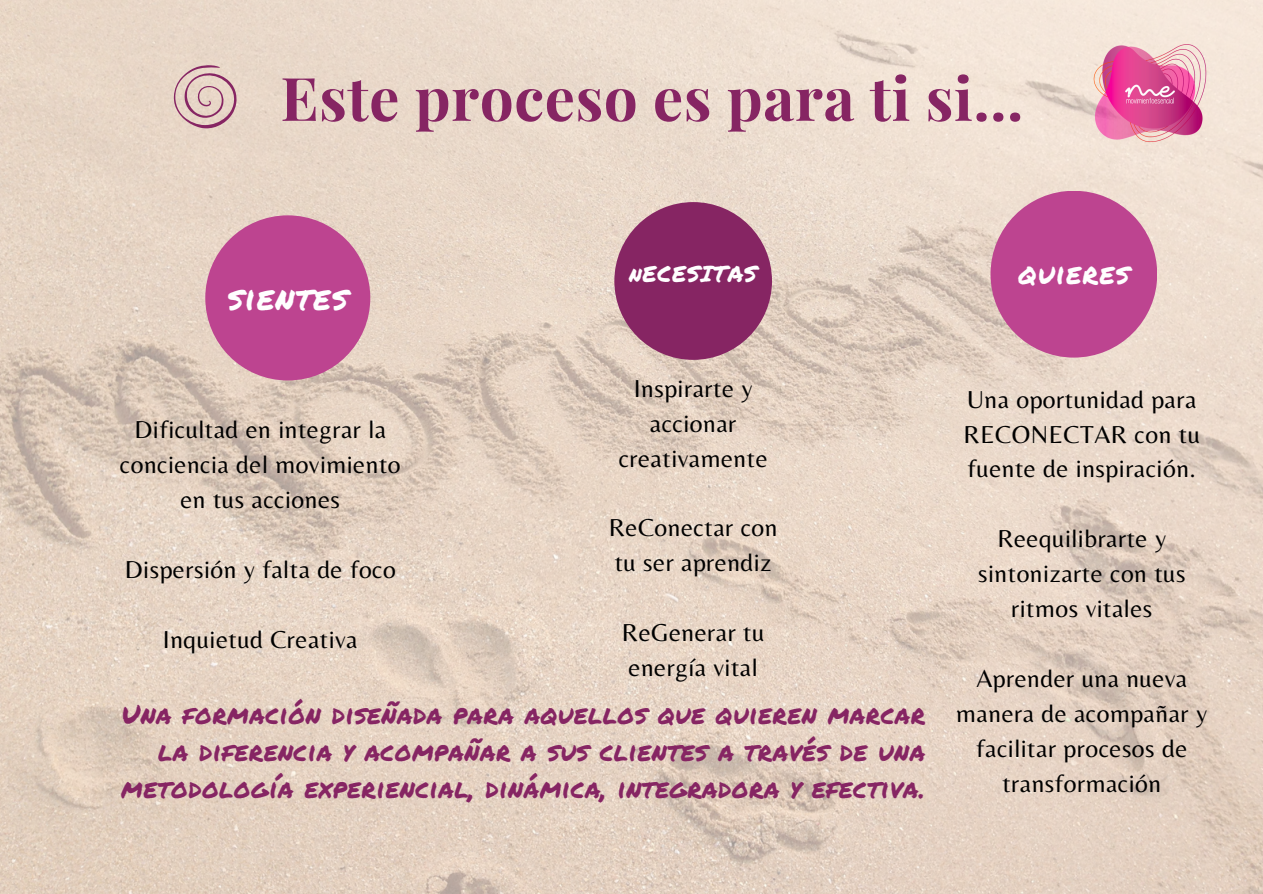
<style>
.page{position:relative;width:1263px;height:894px;background:#fff}
.page>*{position:absolute;margin:0;border:0;box-sizing:border-box;transform-origin:0 0}
.t1{font:700 60px "Playfair Display";letter-spacing:.01em;color:#862563}
.t2{font:33.6px "Permanent Marker";letter-spacing:.035em;color:#fffeff}
.t3{font:29.1px "Permanent Marker";letter-spacing:.035em;color:#fffeff}
.t4{font:26.55px/37.2px "Permanent Marker";letter-spacing:.02em;color:#862563;text-align:right}
.t5{font:25.5px/34.8px "Belleza";letter-spacing:.02em;color:#000;text-align:center}
.t6{font:22.5px "Permanent Marker";letter-spacing:.035em;color:#fffeff}
</style>
<div class="page">
<img style="left:0;top:0;width:1263px;height:893px">
<div style="left:205px;top:215px;width:165px;height:165px;background:#bd4490;border-radius:50%"></div>
<div style="left:614px;top:202px;width:158px;height:158px;background:#862563;border-radius:50%"></div>
<div style="left:990px;top:191px;width:167px;height:166px;background:#bd4490;border-radius:50%"></div>
<svg style="left:174px;top:65px;width:63px;height:63px;background:#d6b6b5"></svg>
<img style="left:1074px;top:26px;width:149px;height:126px">
<p class="t1" style="left:280px;top:56px;width:744px">Este proceso es para ti si...</p>
<p class="t2" style="left:228px;top:273px;width:121px">sientes</p>
<h4 class="t5" style="left:120px;top:412px;width:282px">Dificultad en integrar la conciencia del movimiento en tus acciones</h4>
<h3 class="t5" style="left:125px;top:551px;width:273px">Dispersión y falta de foco</h3>
<h1 class="t6" style="left:629px;top:257px;width:130px">nECESITAS</h1>
<h2 class="t3" style="left:1018px;top:252px;width:112px">quieres</h2>
<h4 class="t5" style="left:619px;top:370px;width:150px">Inspirarte y accionar creativamente</h4>
<h4 class="t5" style="left:609px;top:510px;width:170px;text-align:left">ReConectar con tu ser aprendiz</h4>
<p class="t5" style="left:964px;top:381px;width:238px;text-align:left">Una oportunidad para<br>RECONECTAR con tu fuente de inspiración.</p>
<h4 class="t5" style="left:978px;top:520px;width:209px">Reequilibrarte y sintonizarte con tus ritmos vitales</h4>
<h3 class="t5" style="left:163px;top:621px;width:196px">Inquietud Creativa</h3>
<h4 class="t5" style="left:622px;top:614px;width:144px;text-align:left">ReGenerar tu energía vital</h4>
<h4 class="t4" style="left:121px;top:694px;width:805px">Una formación diseñada para aquellos que quieren marcar la diferencia y acompañar a sus clientes a través de una metodología experiencial, dinámica, integradora y efectiva.</h4>
<h4 class="t5" style="left:956px;top:660px;width:252px">Aprender una nueva manera de acompañar y facilitar procesos de transformación</h4>
</div>
